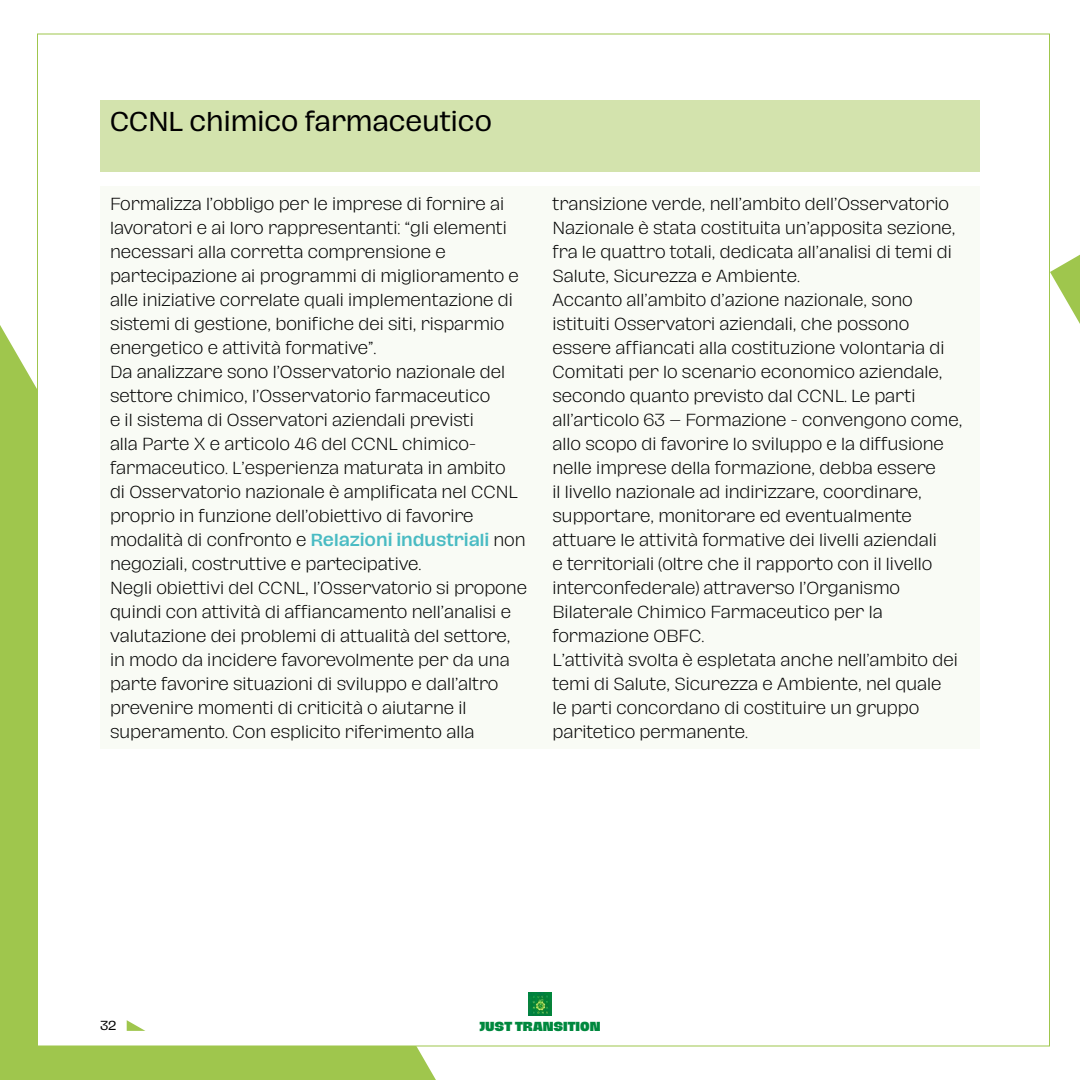
<style>
.page{position:relative;width:1080px;height:1080px;background:#fff}
.page>*{position:absolute;margin:0;border:0;box-sizing:border-box;transform-origin:0 0}
.t1{font:25px "Hagrid Text";color:#000}
.t2{font:300 16px/24px "Hagrid Text";color:#000}
.t3{font:800 12px "Hagrid Text";color:#00883e}
.t4{font:12px "Hagrid Text";color:#000}
.s1{font-weight:500;color:#49bbc3}
</style>
<div class="page">
<svg style="left:1050px;top:254px;width:30px;height:70px"></svg>
<div style="left:0;top:325px;width:454px;height:755px;background:#9fc64d"></div>
<div style="left:37px;top:34px;width:1013px;height:1012px;background:#fff;border:1px solid #9fc64d"></div>
<img style="left:528px;top:993px;width:24px;height:23px">
<svg style="left:127px;top:1020px;width:18px;height:11px"></svg>
<div style="left:100px;top:186px;width:880px;height:563px;background:#f9fbf5"></div>
<div style="left:100px;top:100px;width:880px;height:71px;background:#d3e3ad"></div>
<h1 class="t1" style="left:110px;top:108px;width:384px">CCNL chimico farmaceutico</h1>
<p class="t2" style="left:110px;top:192px;width:419px">Formalizza l’obbligo per le imprese di fornire ai lavoratori e ai loro rappresentanti: “gli elementi necessari alla corretta comprensione e partecipazione ai programmi di miglioramento e alle iniziative correlate quali implementazione di sistemi di gestione, bonifiche dei siti, risparmio energetico e attività formative”.<br>Da analizzare sono l’Osservatorio nazionale del settore chimico, l’Osservatorio farmaceutico<br>e il sistema di Osservatori aziendali previsti<br>alla Parte X e articolo 46 del CCNL chimico&shy;farmaceutico. L’esperienza maturata in ambito<br>di Osservatorio nazionale è amplificata nel CCNL proprio in funzione dell’obiettivo di favorire modalità di confronto e <span class="s1">Relazioni industriali</span> non negoziali, costruttive e partecipative.<br>Negli obiettivi del CCNL, l’Osservatorio si propone quindi con attività di affiancamento nell’analisi e valutazione dei problemi di attualità del settore, in modo da incidere favorevolmente per da una parte favorire situazioni di sviluppo e dall’altro prevenire momenti di criticità o aiutarne il superamento. Con esplicito riferimento alla</p>
<p class="t2" style="left:552px;top:192px;width:411px">transizione verde, nell’ambito dell’Osservatorio Nazionale è stata costituita un’apposita sezione, fra le quattro totali, dedicata all’analisi di temi di Salute, Sicurezza e Ambiente.<br>Accanto all’ambito d’azione nazionale, sono istituiti Osservatori aziendali, che possono essere affiancati alla costituzione volontaria di Comitati per lo scenario economico aziendale, secondo quanto previsto dal CCNL. Le parti all’articolo 63 – Formazione - convengono come, allo scopo di favorire lo sviluppo e la diffusione nelle imprese della formazione, debba essere<br>il livello nazionale ad indirizzare, coordinare, supportare, monitorare ed eventualmente attuare le attività formative dei livelli aziendali<br>e territoriali (oltre che il rapporto con il livello interconfederale) attraverso l’Organismo Bilaterale Chimico Farmaceutico per la formazione OBFC.<br>L’attività svolta è espletata anche nell’ambito dei temi di Salute, Sicurezza e Ambiente, nel quale<br>le parti concordano di costituire un gruppo paritetico permanente.</p>
<p class="t4" style="left:100px;top:1019px;width:18px">32</p>
<p class="t3" style="left:479px;top:1020px;width:123px">JUST TRANSITION</p>
</div>
